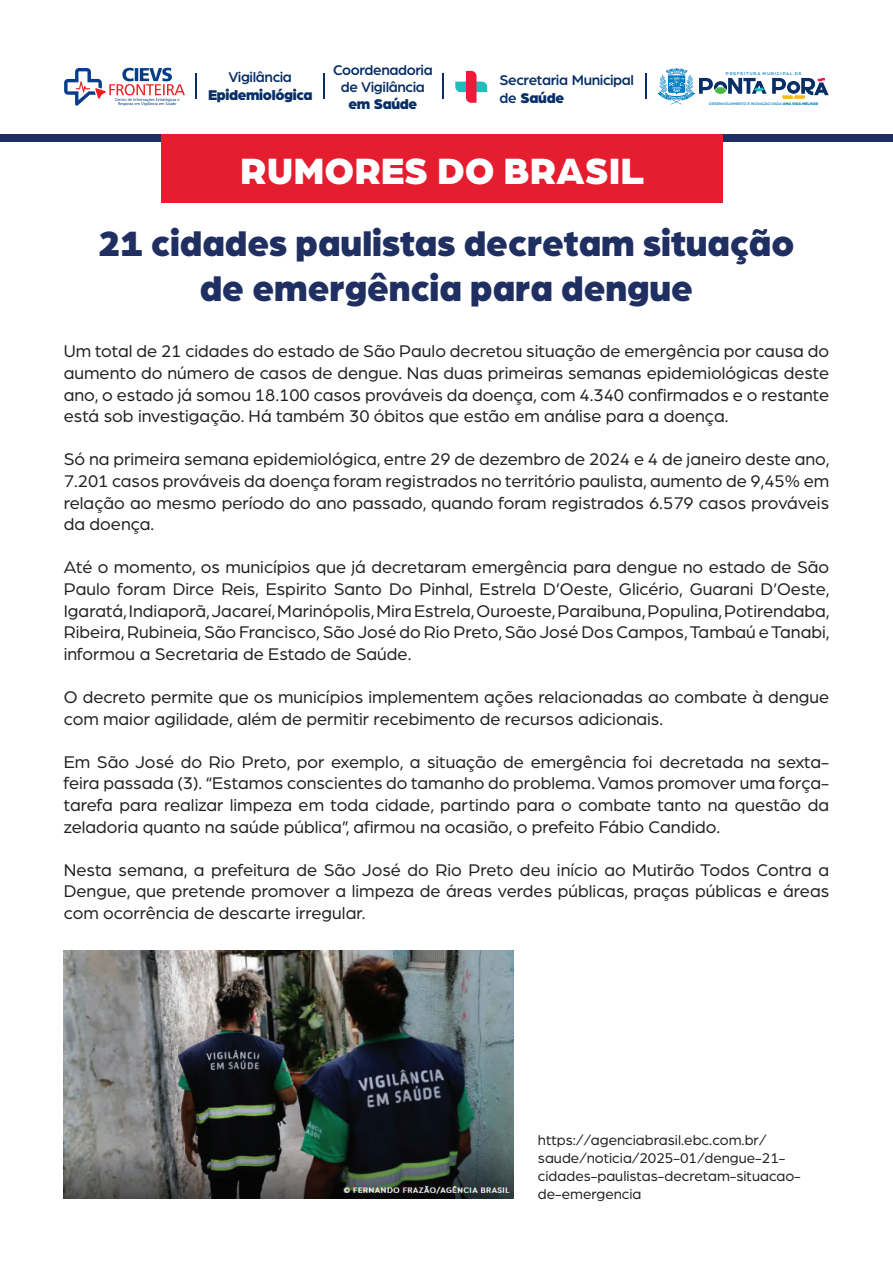
<style>
.page{position:relative;width:893px;height:1263px;background:#fff}
.page>*{position:absolute;margin:0;border:0;box-sizing:border-box;transform-origin:0 0}
.t1{font:900 39px "Arboria";color:#fff}
.t2{font:900 37.5px/45px "Arboria";color:#1f2f62;text-align:center}
.t3{font:18px/21.6px "Arboria";color:#231f20;text-align:justify}
.t4{font:15px/18px "Arboria";color:#231f20}
.t5{font:500 15px/17.4px "Arboria";letter-spacing:-.025em;color:#072e66}
.t6{font:900 15px "Arboria";letter-spacing:-.02em;color:#072e66}
.t7{font:500 4.35px "Arboria";letter-spacing:.2em;color:#007ec5}
.t8{font:500 3.9px "Arboria";color:#007ec5}
.s1{font-weight:900}
</style>
<div class="page">
<svg style="left:657px;top:68px;width:109px;height:37px"></svg>
<svg style="left:772px;top:78px;width:57px;height:21px"></svg>
<svg style="left:455px;top:71px;width:32px;height:32px"></svg>
<svg style="left:64px;top:68px;width:121px;height:38px"></svg>
<svg style="left:196px;top:73px;width:1px;height:25px"></svg>
<svg style="left:323px;top:73px;width:1px;height:25px"></svg>
<svg style="left:443px;top:73px;width:1px;height:25px"></svg>
<svg style="left:645px;top:73px;width:1px;height:25px"></svg>
<div style="left:0;top:134px;width:893px;height:7px;background:#1f2f62"></div>
<div style="left:162px;top:134px;width:561px;height:68px;background:#e41d2f"></div>
<img style="left:64px;top:950px;width:450px;height:249px">
<p class="t5" style="left:228px;top:69px;width:65px">Vigilância</p>
<p class="t6" style="left:208px;top:88px;width:106px">Epidemiológica</p>
<p class="t5" style="left:333px;top:62px;width:101px;line-height:16.8px;text-align:center">Coordenadoria de Vigilância</p>
<p class="t6" style="left:349px;top:98px;width:70px">em Saúde</p>
<p class="t5" style="left:499px;top:72px;width:136px">Secretaria Municipal de <span class="s1">Saúde</span></p>
<h1 class="t1" style="left:240px;top:142px;width:406px">RUMORES DO BRASIL</h1>
<p class="t7" style="left:726px;top:71px;width:77px">PREFEITURA MUNICIPAL DE</p>
<p class="t8" style="left:709px;top:102px;width:110px">DESENVOLVIMENTO E INOVAÇÃO PARA <span class="s1">UMA VIDA MELHOR</span></p>
<h2 class="t2" style="left:99px;top:218px;width:697px">21 cidades paulistas decretam situação de emergência para dengue</h2>
<p class="t3" style="left:64px;top:340px;width:767px">Um total de 21 cidades do estado de São Paulo decretou situação de emergência por causa do aumento do número de casos de dengue. Nas duas primeiras semanas epidemiológicas deste ano, o estado já somou 18.100 casos prováveis da doença, com 4.340 confirmados e o restante está sob investigação. Há também 30 óbitos que estão em análise para a doença.</p>
<p class="t3" style="left:64px;top:448px;width:767px">Só na primeira semana epidemiológica, entre 29 de dezembro de 2024 e 4 de janeiro deste ano, 7.201 casos prováveis da doença foram registrados no território paulista, aumento de 9,45% em relação ao mesmo período do ano passado, quando foram registrados 6.579 casos prováveis da doença.</p>
<p class="t3" style="left:64px;top:556px;width:767px">Até o momento, os municípios que já decretaram emergência para dengue no estado de São Paulo foram Dirce Reis, Espirito Santo Do Pinhal, Estrela D’Oeste, Glicério, Guarani D’Oeste, Igaratá, Indiaporã, Jacareí, Marinópolis, Mira Estrela, Ouroeste, Paraibuna, Populina, Potirendaba, Ribeira, Rubineia, São Francisco, São José do Rio Preto, São José Dos Campos, Tambaú e Tanabi, informou a Secretaria de Estado de Saúde.</p>
<p class="t3" style="left:64px;top:685px;width:767px">O decreto permite que os municípios implementem ações relacionadas ao combate à dengue com maior agilidade, além de permitir recebimento de recursos adicionais.</p>
<p class="t3" style="left:64px;top:750px;width:767px">Em São José do Rio Preto, por exemplo, a situação de emergência foi decretada na sexta&shy;feira passada (3). “Estamos conscientes do tamanho do problema. Vamos promover uma força&shy;tarefa para realizar limpeza em toda cidade, partindo para o combate tanto na questão da zeladoria quanto na saúde pública”, afirmou na ocasião, o prefeito Fábio Candido.</p>
<p class="t3" style="left:64px;top:858px;width:767px">Nesta semana, a prefeitura de São José do Rio Preto deu início ao Mutirão Todos Contra a Dengue, que pretende promover a limpeza de áreas verdes públicas, praças públicas e áreas com ocorrência de descarte irregular.</p>
<p class="t4" style="left:538px;top:1130px;width:264px">https://agenciabrasil.ebc.com.br/ saude/noticia/2025-01/dengue-21- cidades-paulistas-decretam-situacao&shy;de-emergencia</p>
</div>
